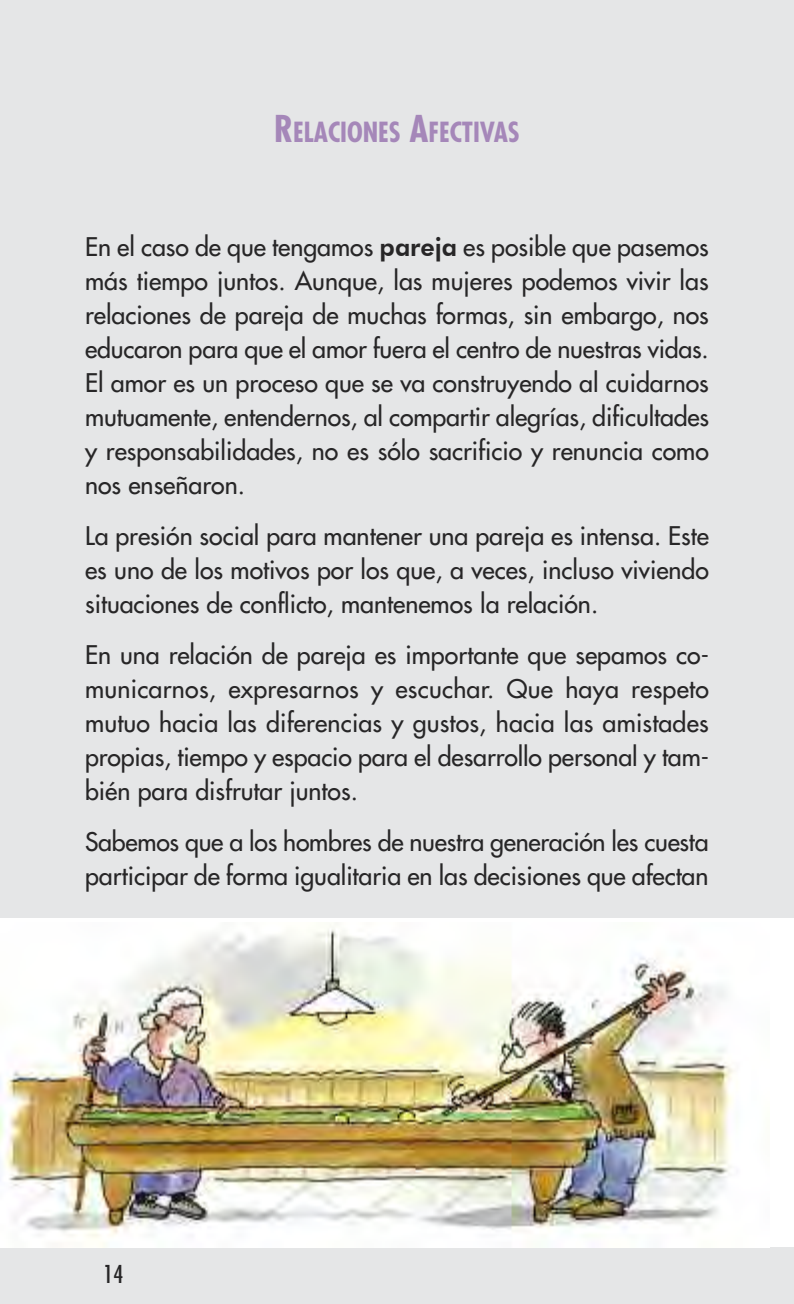
<style>
.page{position:relative;width:794px;height:1304px;background:#e5e6e7}
.page>*{position:absolute;margin:0;border:0;box-sizing:border-box;transform-origin:0 0}
.t1{font:700 condensed 27px "Futura";color:#a587b9}
.t2{font:25px/34px "Futura";color:#272627;text-align:justify}
.t3{font:condensed 24px "Futura";color:#272627}
.s1{font-size:36px}
.s2{font-family:"Futura BT";font-weight:800}
</style>
<div class="page">
<div style="left:0;top:918px;width:794px;height:329px;background:#fff"></div>
<img style="left:0;top:922px;width:735px;height:325px">
<p class="t1" style="left:274px;top:121px;width:247px"><span class="s1">R</span>ELACIONES <span class="s1">A</span>FECTIVAS</p>
<p class="t2" style="left:85px;top:231px;width:625px">En el caso de que tengamos <span class="s2">pareja</span> es posible que pasemos más tiempo juntos. Aunque, las mujeres podemos vivir las relaciones de pareja de muchas formas, sin embargo, nos educaron para que el amor fuera el centro de nuestras vidas.<br>El amor es un proceso que se va construyendo al cuidarnos mutuamente, entendernos, al compartir alegrías, dificultades y responsabilidades, no es sólo sacrificio y renuncia como nos enseñaron.</p>
<p class="t2" style="left:85px;top:520px;width:625px">La presión social para mantener una pareja es intensa. Este es uno de los motivos por los que, a veces, incluso viviendo situaciones de conflicto, mantenemos la relación.</p>
<p class="t2" style="left:85px;top:639px;width:625px">En una relación de pareja es importante que sepamos co&shy;municarnos, expresarnos y escuchar. Que haya respeto mutuo hacia las diferencias y gustos, hacia las amistades propias, tiempo y espacio para el desarrollo personal y tam&shy;bién para disfrutar juntos.</p>
<p class="t2" style="left:85px;top:826px;width:625px">Sabemos que a los hombres de nuestra generación les cuesta participar de forma igualitaria en las decisiones que afectan</p>
<p class="t3" style="left:104px;top:1263px;width:21px">14</p>
</div>
